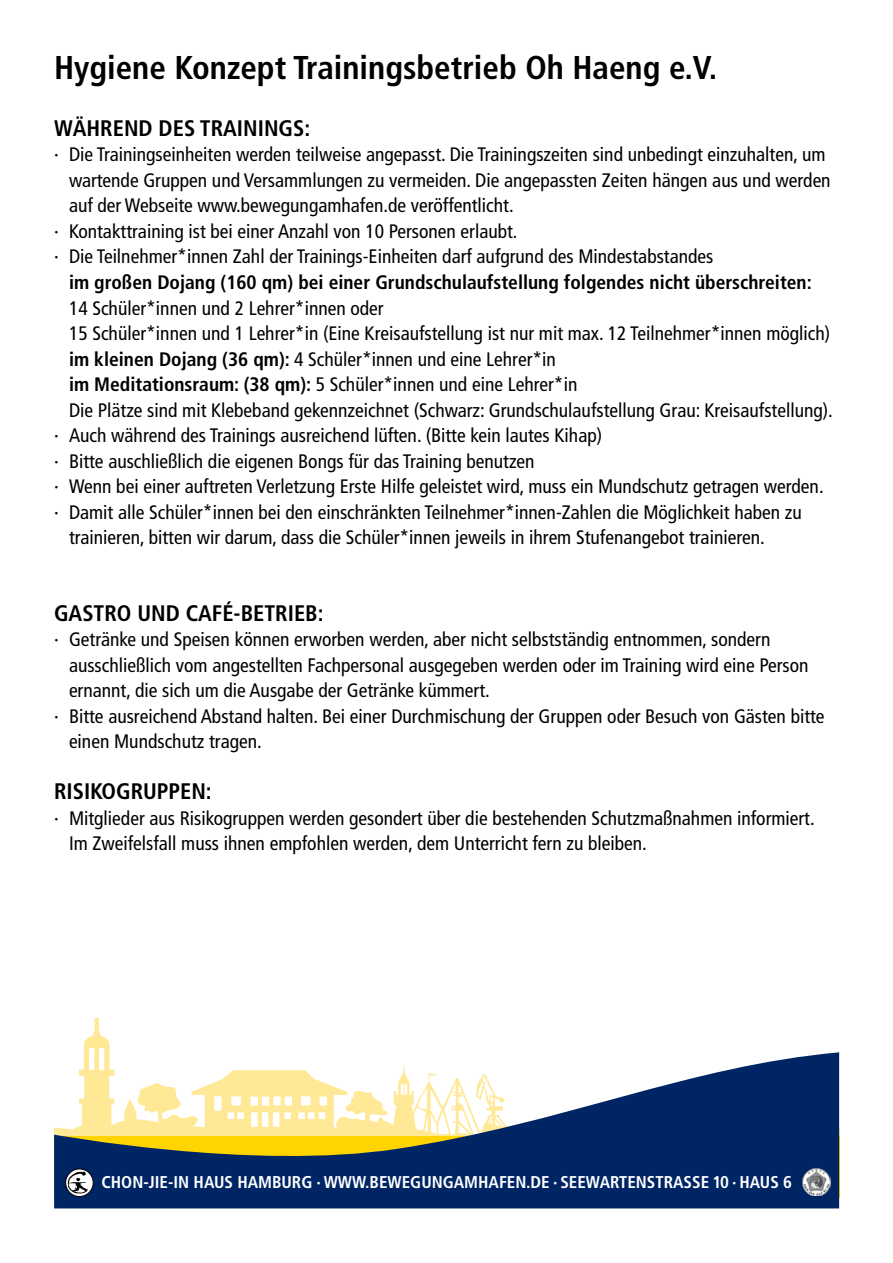
<style>
.page{position:relative;width:893px;height:1263px;background:#fff}
.page>*{position:absolute;margin:0;border:0;box-sizing:border-box;transform-origin:0 0}
.t1{font:700 condensed 33px "Frutiger";color:#000}
.t2{font:700 condensed 22.5px "Frutiger";color:#000}
.t3{font:condensed 19.5px/25.5px "Frutiger";color:#000}
.t4{font:700 condensed 19.5px "Frutiger";color:#000}
.t5{font:700 condensed 17.1px "Frutiger";color:#fff}
.s1{font-weight:700}
</style>
<div class="page">
<svg style="left:54px;top:1052px;width:785px;height:156px;fill:#002565"></svg>
<img style="left:802px;top:1167px;width:28px;height:29px">
<svg style="left:66px;top:1169px;width:27px;height:27px"></svg>
<img style="left:67px;top:1170px;width:22px;height:24px">
<div style="left:65px;top:1168px;width:29px;height:29px;border:1px solid #000;border-radius:50%"></div>
<h1 class="t1" style="left:54px;top:48px;width:665px">Hygiene Konzept Trainingsbetrieb Oh Haeng e.V.</h1>
<p class="t2" style="left:54px;top:115px;width:258px">WÄHREND DES TRAININGS:</p>
<p class="t3" style="left:54px;top:142px;width:773px">· Die Trainingseinheiten werden teilweise angepasst. Die Trainingszeiten sind unbedingt einzuhalten, um</p>
<p class="t3" style="left:69px;top:168px;width:763px">wartende Gruppen und Versammlungen zu vermeiden. Die angepassten Zeiten hängen aus und werden</p>
<p class="t3" style="left:69px;top:193px;width:446px">auf der Webseite www.bewegungamhafen.de veröffentlicht.</p>
<p class="t3" style="left:54px;top:219px;width:465px">· Kontakttraining ist bei einer Anzahl von 10 Personen erlaubt.</p>
<p class="t3" style="left:54px;top:244px;width:661px">· Die Teilnehmer*innen Zahl der Trainings-Einheiten darf aufgrund des Mindestabstandes</p>
<p class="t4" style="left:69px;top:271px;width:744px">im großen Dojang (160 qm) bei einer Grundschulaufstellung folgendes nicht überschreiten:</p>
<p class="t3" style="left:69px;top:295px;width:316px">14 Schüler*innen und 2 Lehrer*innen oder</p>
<p class="t3" style="left:69px;top:321px;width:763px">15 Schüler*innen und 1 Lehrer*in (Eine Kreisaufstellung ist nur mit max. 12 Teilnehmer*innen möglich)</p>
<p class="t3" style="left:69px;top:346px;width:488px"><span class="s1">im kleinen Dojang (36 qm):</span> 4 Schüler*innen und eine Lehrer*in</p>
<p class="t3" style="left:69px;top:372px;width:510px"><span class="s1">im Meditationsraum: (38 qm):</span> 5 Schüler*innen und eine Lehrer*in</p>
<p class="t3" style="left:69px;top:397px;width:765px">Die Plätze sind mit Klebeband gekennzeichnet (Schwarz: Grundschulaufstellung Grau: Kreisaufstellung).</p>
<p class="t3" style="left:54px;top:423px;width:550px">· Auch während des Trainings ausreichend lüften. (Bitte kein lautes Kihap)</p>
<p class="t3" style="left:54px;top:448px;width:482px">· Bitte auschließlich die eigenen Bongs für das Training benutzen</p>
<p class="t3" style="left:54px;top:474px;width:771px">· Wenn bei einer auftreten Verletzung Erste Hilfe geleistet wird, muss ein Mundschutz getragen werden.</p>
<p class="t3" style="left:54px;top:499px;width:749px">· Damit alle Schüler*innen bei den einschränkten Teilnehmer*innen-Zahlen die Möglichkeit haben zu</p>
<p class="t3" style="left:69px;top:525px;width:697px">trainieren, bitten wir darum, dass die Schüler*innen jeweils in ihrem Stufenangebot trainieren.</p>
<p class="t2" style="left:54px;top:599px;width:271px">GASTRO UND CAFÉ-BETRIEB:</p>
<p class="t3" style="left:54px;top:627px;width:718px">· Getränke und Speisen können erworben werden, aber nicht selbstständig entnommen, sondern</p>
<p class="t3" style="left:69px;top:652px;width:741px">ausschließlich vom angestellten Fachpersonal ausgegeben werden oder im Training wird eine Person</p>
<p class="t3" style="left:69px;top:678px;width:422px">ernannt, die sich um die Ausgabe der Getränke kümmert.</p>
<p class="t3" style="left:54px;top:703px;width:772px">· Bitte ausreichend Abstand halten. Bei einer Durchmischung der Gruppen oder Besuch von Gästen bitte</p>
<p class="t3" style="left:69px;top:729px;width:194px">einen Mundschutz tragen.</p>
<p class="t2" style="left:54px;top:778px;width:159px">RISIKOGRUPPEN:</p>
<p class="t3" style="left:69px;top:805px;width:747px;text-indent:-15px">· Mitglieder aus Risikogruppen werden gesondert über die bestehenden Schutzmaßnahmen informiert.<br>Im Zweifelsfall muss ihnen empfohlen werden, dem Unterricht fern zu bleiben.</p>
<p class="t5" style="left:101px;top:1172px;width:692px">CHON-JIE-IN HAUS HAMBURG · WWW.BEWEGUNGAMHAFEN.DE · SEEWARTENSTRASSE 10 · HAUS 6</p>
</div>
